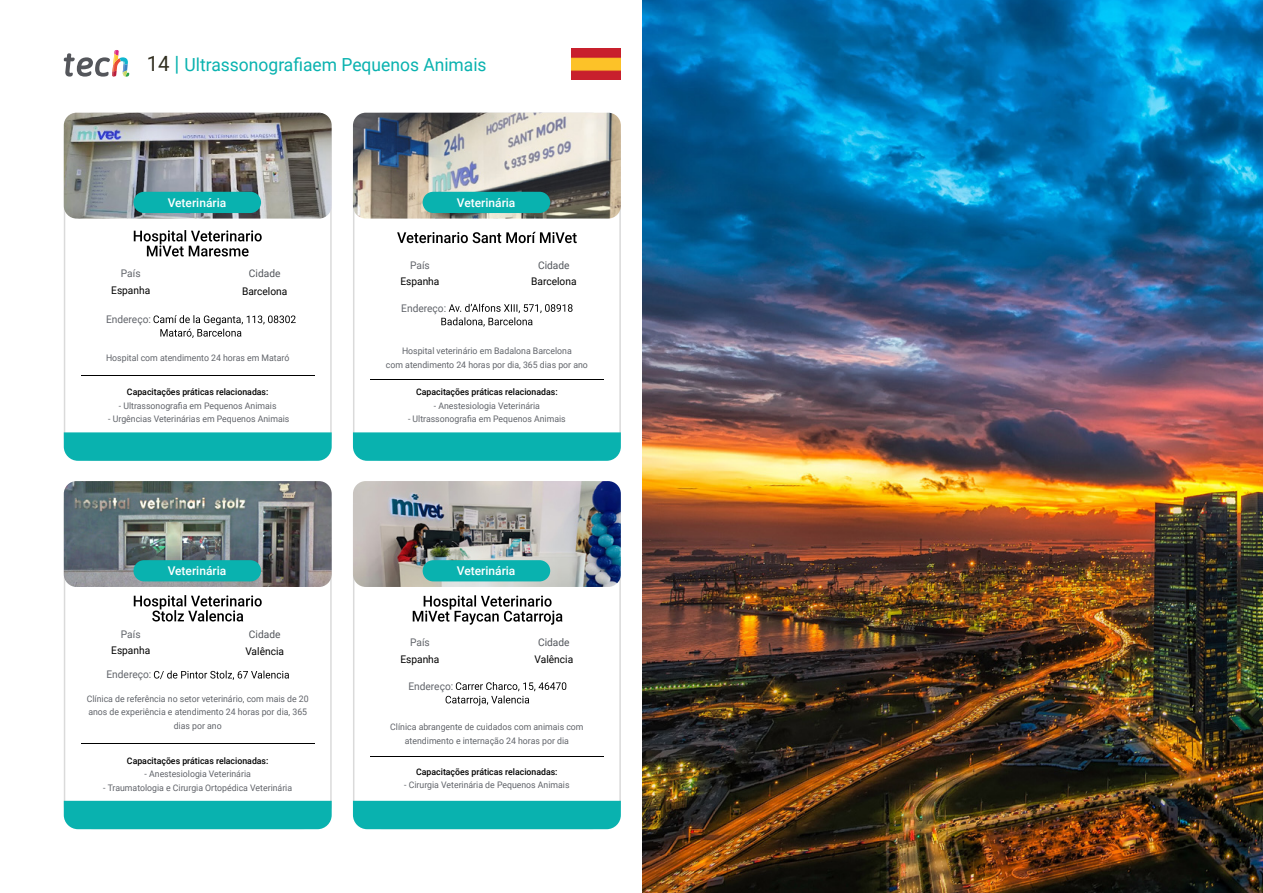
<style>
.page{position:relative;width:1263px;height:893px;background:#fff}
.page>*{position:absolute;margin:0;border:0;box-sizing:border-box;transform-origin:0 0}
.t1{font:18px "Roboto";color:#09b2af}
.t2{font:500 12px "Roboto";color:#fff}
.t3{font:10.5px "Roboto";color:#000}
.t4{font:10.5px "Roboto";color:#61646a}
.t5{font:10.5px "Roboto";color:#52555b}
.t6{font:9px/13.5px "Roboto";color:#61646a;text-align:center}
.t7{font:500 9px "Roboto";color:#000}
.s1{font-size:21px;color:#312e20}
.s2{font-size:21px}
</style>
<div class="page">
<img style="left:571px;top:49px;width:50px;height:30px">
<svg style="left:64px;top:50px;width:65px;height:27px"></svg>
<img style="left:642px;top:0;width:621px;height:893px">
<svg style="left:63px;top:112px;width:269px;height:337px"></svg>
<img style="left:64px;top:113px;width:268px;height:106px">
<div style="left:133px;top:192px;width:128px;height:21px;background:#09b2af;border-radius:11px"></div>
<svg style="left:64px;top:432px;width:268px;height:29px;background:#10b4b1"></svg>
<hr style="left:81px;top:375px;width:234px;height:1px;background:#000">
<svg style="left:134px;top:230px;width:128px;height:26px"></svg>
<svg style="left:153px;top:315px;width:143px;height:23px"></svg>
<svg style="left:352px;top:112px;width:269px;height:334px"></svg>
<img style="left:353px;top:113px;width:268px;height:106px">
<div style="left:423px;top:192px;width:127px;height:21px;background:#09b2af;border-radius:11px"></div>
<svg style="left:353px;top:432px;width:268px;height:29px;background:#10b4b1"></svg>
<hr style="left:370px;top:379px;width:234px;height:1px;background:#000">
<svg style="left:397px;top:232px;width:180px;height:11px"></svg>
<svg style="left:441px;top:304px;width:131px;height:23px"></svg>
<svg style="left:63px;top:492px;width:269px;height:338px"></svg>
<img style="left:64px;top:481px;width:268px;height:106px">
<div style="left:133px;top:560px;width:128px;height:21px;background:#09b2af;border-radius:11px"></div>
<div style="left:64px;top:801px;width:268px;height:28px;background:#09b2af"></div>
<hr style="left:81px;top:743px;width:234px;height:1px;background:#000">
<svg style="left:134px;top:595px;width:128px;height:26px"></svg>
<svg style="left:154px;top:671px;width:135px;height:9px"></svg>
<svg style="left:352px;top:587px;width:269px;height:243px"></svg>
<img style="left:353px;top:481px;width:268px;height:106px">
<div style="left:423px;top:560px;width:127px;height:21px;background:#09b2af;border-radius:11px"></div>
<div style="left:353px;top:801px;width:268px;height:28px;background:#09b2af"></div>
<hr style="left:370px;top:756px;width:234px;height:1px;background:#000">
<svg style="left:446px;top:682px;width:120px;height:24px"></svg>
<svg style="left:413px;top:595px;width:149px;height:30px"></svg>
<h1 class="t1" style="left:147px;top:52px;width:341px"><span class="s1">14</span> <span class="s2">|</span> Ultrassonografiaem Pequenos Animais</h1>
<h2 class="t2" style="left:168px;top:194px;width:60px">Veterinária</h2>
<p class="t4" style="left:121px;top:266px;width:21px">País</p>
<p class="t3" style="left:111px;top:283px;width:41px">Espanha</p>
<p class="t5" style="left:249px;top:266px;width:33px">Cidade</p>
<p class="t3" style="left:242px;top:284px;width:47px">Barcelona</p>
<p class="t4" style="left:106px;top:312px;width:46px">Endereço:</p>
<p class="t6" style="left:106px;top:351px;width:185px">Hospital com atendimento 24 horas em Mataró</p>
<p class="t7" style="left:127px;top:386px;width:143px">Capacitações práticas relacionadas:</p>
<p class="t6" style="left:119px;top:398px;width:159px">- Ultrassonografia em Pequenos Animais</p>
<p class="t6" style="left:108px;top:412px;width:183px">- Urgências Veterinárias em Pequenos Animais</p>
<h2 class="t2" style="left:168px;top:563px;width:60px">Veterinária</h2>
<p class="t4" style="left:121px;top:626px;width:21px">País</p>
<p class="t3" style="left:111px;top:643px;width:41px">Espanha</p>
<p class="t5" style="left:249px;top:626px;width:33px">Cidade</p>
<p class="t3" style="left:245px;top:644px;width:40px">Valência</p>
<p class="t4" style="left:106px;top:667px;width:46px">Endereço:</p>
<p class="t6" style="left:87px;top:691px;width:223px">Clínica de referência no setor veterinário, com mais de 20 anos de experiência e atendimento 24 horas por dia, 365 dias por ano</p>
<p class="t7" style="left:127px;top:754px;width:143px">Capacitações práticas relacionadas:</p>
<p class="t6" style="left:145px;top:767px;width:108px">- Anestesiologia Veterinária</p>
<p class="t6" style="left:103px;top:780px;width:190px">- Traumatologia e Cirurgia Ortopédica Veterinária</p>
<h2 class="t2" style="left:457px;top:194px;width:60px">Veterinária</h2>
<p class="t4" style="left:410px;top:258px;width:21px">País</p>
<p class="t3" style="left:400px;top:274px;width:41px">Espanha</p>
<p class="t5" style="left:538px;top:258px;width:33px">Cidade</p>
<p class="t3" style="left:531px;top:274px;width:47px">Barcelona</p>
<p class="t4" style="left:401px;top:301px;width:46px">Endereço:</p>
<p class="t6" style="left:386px;top:344px;width:203px">Hospital veterinário em Badalona Barcelona<br>com atendimento 24 horas por dia, 365 dias por ano</p>
<p class="t7" style="left:416px;top:386px;width:143px">Capacitações práticas relacionadas:</p>
<p class="t6" style="left:434px;top:398px;width:108px">- Anestesiologia Veterinária</p>
<p class="t6" style="left:408px;top:412px;width:159px">- Ultrassonografia em Pequenos Animais</p>
<h2 class="t2" style="left:457px;top:563px;width:60px">Veterinária</h2>
<p class="t4" style="left:410px;top:635px;width:21px">País</p>
<p class="t3" style="left:400px;top:651px;width:41px">Espanha</p>
<p class="t5" style="left:538px;top:635px;width:33px">Cidade</p>
<p class="t3" style="left:535px;top:651px;width:40px">Valência</p>
<p class="t4" style="left:408px;top:679px;width:46px">Endereço:</p>
<p class="t6" style="left:390px;top:720px;width:195px">Clínica abrangente de cuidados com animais com atendimento e internação 24 horas por dia</p>
<p class="t7" style="left:416px;top:766px;width:143px">Capacitações práticas relacionadas:</p>
<p class="t6" style="left:404px;top:778px;width:167px">- Cirurgia Veterinária de Pequenos Animais</p>
</div>
